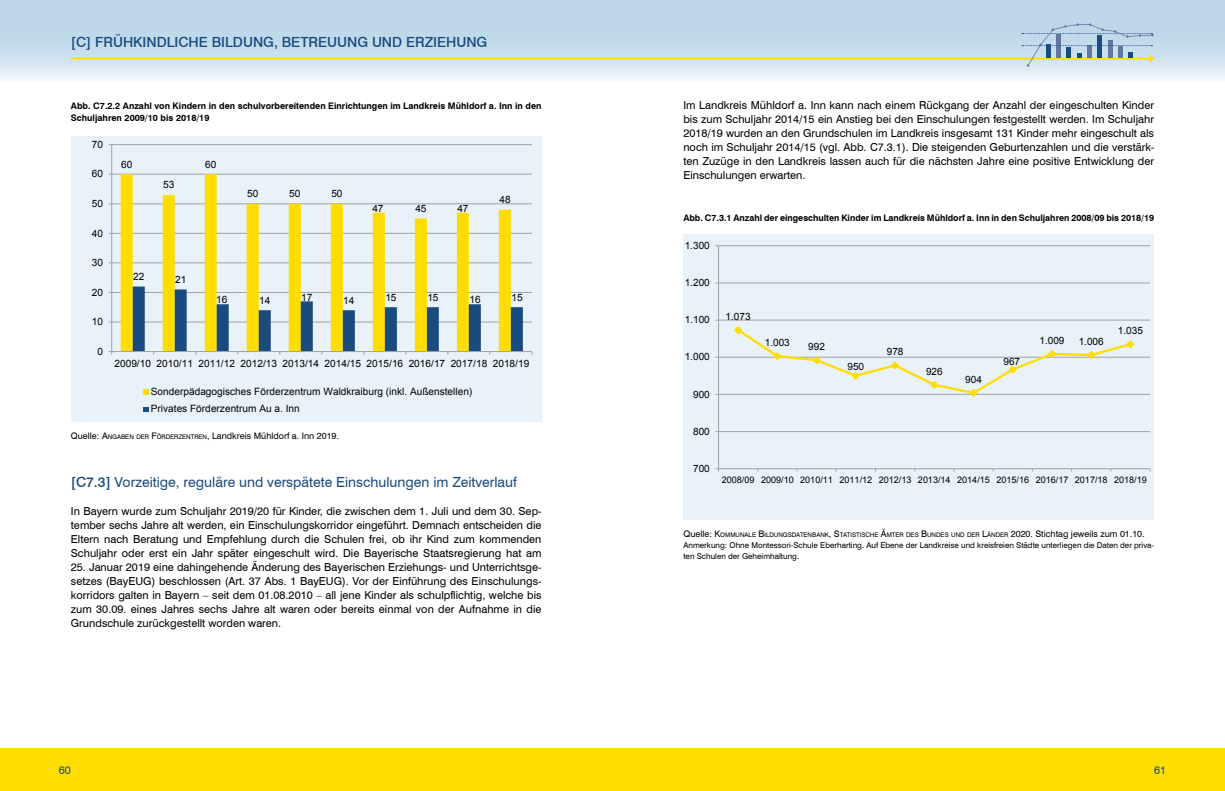
<style>
.page{position:relative;width:1225px;height:791px;background:#fff}
.page>*{position:absolute;margin:0;border:0;box-sizing:border-box;transform-origin:0 0}
.t1{font:14px "Swiss 721 BT";color:#1a4b7e}
.t2{font:500 14px "Swiss 721 BT";color:#1a4b7e}
.t3{font:11px/14px "Swiss 721 BT";color:#000;text-align:justify}
.t4{font:11px "Swiss 721 BT";color:#1a4b7e}
.t5{font:10.1px/17.3px "Arial";color:#000}
.t6{font:10px "Arial";color:#000}
.t7{font:9.1px "Arial";color:#000}
.t8{font:700 9px/12px "Swiss 721 BT";color:#000}
.t9{font:9px "Swiss 721 BT";color:#000}
.t10{font:8px/11px "Swiss 721 BT";color:#000}
.t11{font:6.3px "Swiss 721 BT";color:#000}
.s1{font-style:inherit}
.s2{font-size:6.3px}
.s3{font-weight:500}
.s4{font-size:9px}
</style>
<div class="page">
<svg style="left:0;top:0;width:1225px;height:80px;fill:#c0daea"></svg>
<div style="left:0;top:748px;width:1225px;height:43px;background:#fd0"></div>
<hr style="left:71px;top:58px;width:1080px;height:2px;background:#fd0">
<svg style="left:1022px;top:23px;width:132px;height:44px"></svg>
<div style="left:71px;top:136px;width:470px;height:285px;background:#e8f2f8"></div>
<hr style="left:112px;top:322px;width:420px;height:1px;background:#a2a2a2">
<hr style="left:112px;top:292px;width:420px;height:1px;background:#a2a2a2">
<hr style="left:112px;top:262px;width:420px;height:1px;background:#a2a2a2">
<hr style="left:112px;top:233px;width:420px;height:1px;background:#a2a2a2">
<hr style="left:112px;top:203px;width:420px;height:1px;background:#a2a2a2">
<hr style="left:112px;top:174px;width:420px;height:1px;background:#a2a2a2">
<hr style="left:112px;top:144px;width:420px;height:1px;background:#a2a2a2">
<svg style="left:121px;top:174px;width:390px;height:177px"></svg>
<hr style="left:111px;top:145px;width:1px;height:206px;background:#a2a2a2">
<hr style="left:112px;top:351px;width:420px;height:1px;background:#a2a2a2">
<svg style="left:133px;top:286px;width:390px;height:69px"></svg>
<svg style="left:144px;top:389px;width:5px;height:5px"></svg>
<svg style="left:144px;top:407px;width:5px;height:4px"></svg>
<div style="left:683px;top:235px;width:471px;height:285px;background:#e8f2f8"></div>
<hr style="left:718px;top:431px;width:432px;height:1px;background:#a2a2a2">
<hr style="left:718px;top:394px;width:432px;height:1px;background:#a2a2a2">
<hr style="left:718px;top:357px;width:432px;height:1px;background:#a2a2a2">
<hr style="left:718px;top:320px;width:432px;height:1px;background:#a2a2a2">
<hr style="left:718px;top:283px;width:432px;height:1px;background:#a2a2a2">
<hr style="left:718px;top:245px;width:432px;height:1px;background:#a2a2a2">
<hr style="left:718px;top:246px;width:1px;height:223px;background:#a2a2a2">
<hr style="left:718px;top:468px;width:432px;height:1px;background:#a2a2a2">
<svg style="left:733px;top:326px;width:402px;height:71px"></svg>
<p class="t2" style="left:71px;top:34px;width:418px">[C] FRÜHKINDLICHE BILDUNG, BETREUUNG UND ERZIEHUNG</p>
<p class="t8" style="left:71px;top:100px;width:472px">Abb. C7.2.2 Anzahl von Kindern in den schulvorbereitenden Einrichtungen im Landkreis Mühldorf a. Inn in den<br>Schuljahren 2009/10 bis 2018/19</p>
<p class="t5" style="left:121px;top:155px;width:13px">60</p>
<p class="t5" style="left:163px;top:176px;width:13px">53</p>
<p class="t5" style="left:92px;top:136px;width:13px">70</p>
<p class="t5" style="left:205px;top:155px;width:13px">60</p>
<p class="t5" style="left:92px;top:165px;width:13px">60</p>
<p class="t5" style="left:247px;top:185px;width:13px">50</p>
<p class="t5" style="left:289px;top:185px;width:13px">50</p>
<p class="t5" style="left:331px;top:185px;width:13px">50</p>
<p class="t5" style="left:499px;top:191px;width:13px">48</p>
<p class="t5" style="left:92px;top:195px;width:13px">50</p>
<p class="t5" style="left:372px;top:200px;width:13px">47</p>
<p class="t5" style="left:415px;top:200px;width:13px">45</p>
<p class="t5" style="left:457px;top:200px;width:13px">47</p>
<p class="t5" style="left:92px;top:224px;width:13px">40</p>
<p class="t5" style="left:92px;top:254px;width:13px">30</p>
<p class="t5" style="left:92px;top:284px;width:13px">20</p>
<p class="t5" style="left:92px;top:313px;width:13px">10</p>
<p class="t5" style="left:97px;top:343px;width:7px">0</p>
<p class="t5" style="left:133px;top:268px;width:13px">22</p>
<p class="t5" style="left:175px;top:271px;width:13px">21</p>
<p class="t5" style="left:216px;top:291px;width:13px">16</p>
<p class="t5" style="left:259px;top:291px;width:13px">14</p>
<p class="t5" style="left:301px;top:289px;width:13px">17</p>
<p class="t5" style="left:343px;top:291px;width:13px">14</p>
<p class="t5" style="left:385px;top:288px;width:13px">15</p>
<p class="t5" style="left:427px;top:288px;width:13px">15</p>
<p class="t5" style="left:469px;top:291px;width:13px">16</p>
<p class="t5" style="left:511px;top:288px;width:13px">15</p>
<p class="t5" style="left:114px;top:355px;width:416px">2009/10 2010/11 2011/12 2012/13 2013/14 2014/15 2015/16 2016/17 2017/18 2018/19</p>
<p class="t5" style="left:151px;top:383px;width:323px">Sonderpädagogisches Förderzentrum Waldkraiburg (inkl. Außenstellen)<br>Privates Förderzentrum Au a. Inn</p>
<p class="t9" style="left:71px;top:430px;width:270px">Quelle: <span class="s1">A</span><span class="s2">NGABEN DER</span> <span class="s1">F</span><span class="s2">ÖRDERZENTREN</span>, Landkreis Mühldorf a. Inn 2019.</p>
<p class="t1" style="left:71px;top:473px;width:447px"><span class="s3">[C7.3]</span> Vorzeitige, reguläre und verspätete Einschulungen im Zeitverlauf</p>
<p class="t3" style="left:71px;top:504px;width:472px">In Bayern wurde zum Schuljahr 2019/20 für Kinder, die zwischen dem 1. Juli und dem 30. Sep&shy;tember sechs Jahre alt werden, ein Einschulungskorridor eingeführt. Demnach entscheiden die Eltern nach Beratung und Empfehlung durch die Schulen frei, ob ihr Kind zum kommenden Schuljahr oder erst ein Jahr später eingeschult wird. Die Bayerische Staatsregierung hat am</p>
<p class="t3" style="left:71px;top:560px;width:472px">25. Januar 2019 eine dahingehende Änderung des Bayerischen Erziehungs- und Unterrichtsge&shy;setzes (BayEUG) beschlossen (Art. 37 Abs. 1 BayEUG). Vor der Einführung des Einschulungs&shy;korridors galten in Bayern – seit dem 01.08.2010 – all jene Kinder als schulpflichtig, welche bis zum 30.09. eines Jahres sechs Jahre alt waren oder bereits einmal von der Aufnahme in die Grundschule zurückgestellt worden waren.</p>
<p class="t3" style="left:683px;top:98px;width:472px">Im Landkreis Mühldorf a. Inn kann nach einem Rückgang der Anzahl der eingeschulten Kinder bis zum Schuljahr 2014/15 ein Anstieg bei den Einschulungen festgestellt werden. Im Schuljahr 2018/19 wurden an den Grundschulen im Landkreis insgesamt 131 Kinder mehr eingeschult als noch im Schuljahr 2014/15 (vgl. Abb. C7.3.1). Die steigenden Geburtenzahlen und die verstärk&shy;ten Zuzüge in den Landkreis lassen auch für die nächsten Jahre eine positive Entwicklung der Einschulungen erwarten.</p>
<p class="t8" style="left:683px;top:212px;width:472px">Abb. C7.3.1 Anzahl der eingeschulten Kinder im Landkreis Mühldorf a. Inn in den Schuljahren 2008/09 bis 2018/19</p>
<p class="t6" style="left:684px;top:239px;width:27px">1.300</p>
<p class="t6" style="left:684px;top:276px;width:27px">1.200</p>
<p class="t6" style="left:684px;top:313px;width:27px">1.100</p>
<p class="t6" style="left:684px;top:350px;width:27px">1.000</p>
<p class="t6" style="left:693px;top:387px;width:18px">900</p>
<p class="t6" style="left:693px;top:425px;width:18px">800</p>
<p class="t6" style="left:693px;top:462px;width:18px">700</p>
<p class="t6" style="left:725px;top:310px;width:27px">1.073</p>
<p class="t5" style="left:765px;top:334px;width:27px">1.003</p>
<p class="t6" style="left:808px;top:340px;width:18px">992</p>
<p class="t6" style="left:847px;top:360px;width:18px">950</p>
<p class="t6" style="left:886px;top:345px;width:18px">978</p>
<p class="t6" style="left:926px;top:364px;width:18px">926</p>
<p class="t6" style="left:965px;top:373px;width:18px">904</p>
<p class="t6" style="left:1003px;top:355px;width:18px">967</p>
<p class="t6" style="left:1039px;top:334px;width:27px">1.009</p>
<p class="t6" style="left:1078px;top:335px;width:27px">1.006</p>
<p class="t6" style="left:1118px;top:324px;width:27px">1.035</p>
<p class="t7" style="left:722px;top:473px;width:426px">2008/09 2009/10 2010/11 2011/12 2012/13 2013/14 2014/15 2015/16 2016/17 2017/18 2018/19</p>
<p class="t11" style="left:683px;top:531px;width:463px"><span class="s4">Quelle:</span> <span class="s4">K</span>OMMUNALE <span class="s4">B</span>ILDUNGSDATENBANK<span class="s4">, S</span>TATISTISCHE <span class="s4">Ä</span>MTER DES <span class="s4">B</span>UNDES UND DER <span class="s4">L</span>ÄNDER <span class="s4">2020. Stichtag jeweils zum 01.10.</span></p>
<p class="t10" style="left:683px;top:540px;width:472px">Anmerkung: Ohne Montessori-Schule Eberharting. Auf Ebene der Landkreise und kreisfreien Städte unterliegen die Daten der priva&shy;ten Schulen der Geheimhaltung.</p>
<p class="t4" style="left:59px;top:763px;width:14px">60</p>
<p class="t4" style="left:1154px;top:763px;width:14px">61</p>
</div>
